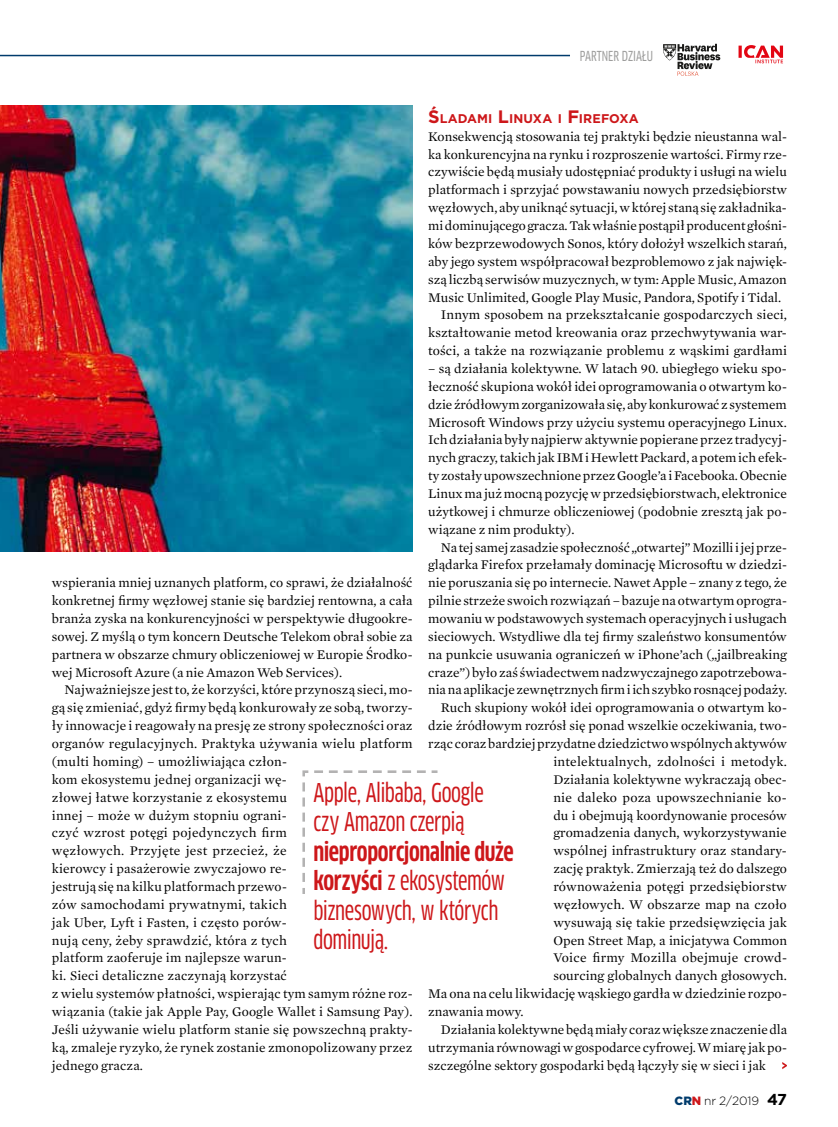
<style>
.page{position:relative;width:838px;height:1127px;background:#fff}
.page>*{position:absolute;margin:0;border:0;box-sizing:border-box;transform-origin:0 0}
.t1{font:25.35px/29.5px "Clan Pro Cond News";letter-spacing:-.02em;color:#cd171a}
.t2{font:700 condensed 25.35px "Clan Pro";letter-spacing:-.02em;color:#cd171a}
.t3{font:13.5px/17.9px "Mercury Text Pl G1";color:#000;text-align:justify}
.t4{font:13.5px "Clan Pro Cond News";color:#9d9d9c}
.t5{font:700 12.6px "Gotham Pl";letter-spacing:.005em;color:#cd171a}
.t6{font:300 12px "Gotham Pl";color:#000}
.s1{font-size:18px}
.s2{font-family:"Clan Pro";font-weight:700;font-stretch:condensed}
.s3{font-weight:900;color:#003b6c}
.s4{font-weight:900;color:#cd171a}
.s5{font-weight:700;font-size:15.75px}
</style>
<div class="page">
<svg style="left:663px;top:44px;width:57px;height:32px"></svg>
<svg style="left:738px;top:45px;width:45px;height:18px"></svg>
<svg style="left:302px;top:770px;width:136px;height:124px"></svg>
<div style="left:305px;top:773px;width:231px;height:187px;background:#fff"></div>
<hr style="left:0;top:55px;width:570px;height:1px;background:#003b6c">
<img style="left:0;top:105px;width:412px;height:446px">
<svg style="left:782px;top:1062px;width:5px;height:7px"></svg>
<p class="t4" style="left:580px;top:48px;width:75px">PARTNER DZIAŁU</p>
<p class="t5" style="left:428px;top:110px;width:212px"><span class="s1">Ś</span>LADAMI <span class="s1">L</span>INUXA I <span class="s1">F</span>IREFOXA</p>
<p class="t3" style="left:428px;top:127px;width:360px">Konsekwencją stosowania tej praktyki będzie nieustanna wal-</p>
<p class="t3" style="left:428px;top:145px;width:360px">ka konkurencyjna na rynku i rozproszenie wartości. Firmy rze-</p>
<p class="t3" style="left:428px;top:163px;width:360px">czywiście będą musiały udostępniać produkty i usługi na wielu</p>
<p class="t3" style="left:428px;top:181px;width:360px">platformach i sprzyjać powstawaniu nowych przedsiębiorstw</p>
<p class="t3" style="left:428px;top:199px;width:360px">węzłowych, aby uniknąć sytuacji, w której staną się zakładnika-</p>
<p class="t3" style="left:428px;top:217px;width:360px">mi dominującego gracza. Tak właśnie postąpił producent głośni-</p>
<p class="t3" style="left:428px;top:234px;width:360px">ków bezprzewodowych Sonos, który dołożył wszelkich starań,</p>
<p class="t3" style="left:428px;top:252px;width:360px">aby jego system współpracował bezproblemowo z jak najwięk-</p>
<p class="t3" style="left:428px;top:270px;width:360px">szą liczbą serwisów muzycznych, w tym: Apple Music, Amazon</p>
<p class="t3" style="left:428px;top:288px;width:354px">Music Unlimited, Google Play Music, Pandora, Spotify i Tidal.</p>
<p class="t3" style="left:441px;top:306px;width:347px">Innym sposobem na przekształcanie gospodarczych sieci,</p>
<p class="t3" style="left:428px;top:324px;width:360px">kształtowanie metod kreowania oraz przechwytywania war-</p>
<p class="t3" style="left:428px;top:342px;width:360px">tości, a także na rozwiązanie problemu z wąskimi gardłami</p>
<p class="t3" style="left:428px;top:359px;width:360px">– są działania kolektywne. W latach 90. ubiegłego wieku spo&shy;łeczność skupiona wokół idei oprogramowania o otwartym ko&shy;dzie źródłowym zorganizowała się, aby konkurować z systemem Microsoft Windows przy użyciu systemu operacyjnego Linux.<br>Ich działania były najpierw aktywnie popierane przez tradycyj&shy;nych graczy, takich jak IBM i Hewlett Packard, a potem ich efek&shy;ty zostały upowszechnione przez Google’a i Facebooka. Obecnie Linux ma już mocną pozycję w przedsiębiorstwach, elektronice użytkowej i chmurze obliczeniowej (podobnie zresztą jak po&shy;wiązane z nim produkty).</p>
<p class="t3" style="left:441px;top:538px;width:347px">Na tej samej zasadzie społeczność „otwartej” Mozilli i jej prze-</p>
<p class="t3" style="left:428px;top:556px;width:360px">glądarka Firefox przełamały dominację Microsoftu w dziedzi-</p>
<p class="t3" style="left:428px;top:574px;width:360px">nie poruszania się po internecie. Nawet Apple – znany z tego, że</p>
<p class="t3" style="left:428px;top:592px;width:360px">pilnie strzeże swoich rozwiązań – bazuje na otwartym oprogra-</p>
<p class="t3" style="left:428px;top:609px;width:360px">mowaniu w podstawowych systemach operacyjnych i usługach</p>
<p class="t3" style="left:428px;top:627px;width:360px">sieciowych. Wstydliwe dla tej firmy szaleństwo konsumentów</p>
<p class="t3" style="left:428px;top:645px;width:360px">na punkcie usuwania ograniczeń w iPhone’ach („jailbreaking</p>
<p class="t3" style="left:428px;top:663px;width:360px">craze”) było zaś świadectwem nadzwyczajnego zapotrzebowa-</p>
<p class="t3" style="left:428px;top:681px;width:360px">nia na aplikacje zewnętrznych firm i ich szybko rosnącej podaży.</p>
<p class="t3" style="left:441px;top:699px;width:347px">Ruch skupiony wokół idei oprogramowania o otwartym ko-</p>
<p class="t3" style="left:428px;top:717px;width:360px">dzie źródłowym rozrósł się ponad wszelkie oczekiwania, two-</p>
<p class="t3" style="left:428px;top:734px;width:360px">rząc coraz bardziej przydatne dziedzictwo wspólnych aktywów</p>
<p class="t3" style="left:553px;top:752px;width:235px">intelektualnych, zdolności i metodyk.</p>
<p class="t3" style="left:553px;top:770px;width:235px">Działania kolektywne wykraczają obec-</p>
<p class="t3" style="left:553px;top:788px;width:235px">nie daleko poza upowszechnianie ko-</p>
<p class="t3" style="left:553px;top:806px;width:235px">du i obejmują koordynowanie procesów</p>
<p class="t3" style="left:553px;top:824px;width:235px">gromadzenia danych, wykorzystywanie</p>
<p class="t3" style="left:553px;top:842px;width:235px">wspólnej infrastruktury oraz standary-</p>
<p class="t3" style="left:553px;top:859px;width:235px">zację praktyk. Zmierzają też do dalszego</p>
<p class="t3" style="left:553px;top:877px;width:235px">równoważenia potęgi przedsiębiorstw</p>
<p class="t3" style="left:553px;top:895px;width:235px">węzłowych. W obszarze map na czoło</p>
<p class="t3" style="left:553px;top:913px;width:235px">wysuwają się takie przedsięwzięcia jak</p>
<p class="t3" style="left:553px;top:931px;width:235px">Open Street Map, a inicjatywa Common</p>
<p class="t3" style="left:553px;top:949px;width:235px">Voice firmy Mozilla obejmuje crowd-</p>
<p class="t3" style="left:553px;top:967px;width:235px">sourcing globalnych danych głosowych.</p>
<p class="t3" style="left:428px;top:984px;width:360px">Ma ona na celu likwidację wąskiego gardła w dziedzinie rozpo-</p>
<p class="t3" style="left:428px;top:1002px;width:97px">znawania mowy.</p>
<p class="t3" style="left:441px;top:1020px;width:348px">Działania kolektywne będą miały coraz większe znaczenie dla</p>
<p class="t3" style="left:428px;top:1038px;width:360px">utrzymania równowagi w gospodarce cyfrowej. W miarę jak po-</p>
<p class="t3" style="left:428px;top:1056px;width:339px">szczególne sektory gospodarki będą łączyły się w sieci i jak</p>
<p class="t3" style="left:52px;top:574px;width:362px">wspierania mniej uznanych platform, co sprawi, że działalność konkretnej firmy węzłowej stanie się bardziej rentowna, a cała branża zyska na konkurencyjności w perspektywie długookre&shy;sowej. Z myślą o tym koncern Deutsche Telekom obrał sobie za partnera w obszarze chmury obliczeniowej w Europie Środko&shy;wej Microsoft Azure (a nie Amazon Web Services).</p>
<p class="t3" style="left:52px;top:681px;width:362px;text-align:left;text-indent:13px">Najważniejsze jest to, że korzyści, które przynoszą sieci, mo&shy;gą się zmieniać, gdyż firmy będą konkurowały ze sobą, tworzy&shy;ły innowacje i reagowały na presję ze strony społeczności oraz organów regulacyjnych. Praktyka używania wielu platform (multi homing) – umożliwiająca człon-<br>kom ekosystemu jednej organizacji wę-<br>złowej łatwe korzystanie z ekosystemu<br>innej – może w dużym stopniu ograni-<br>czyć wzrost potęgi pojedynczych firm<br>węzłowych. Przyjęte jest przecież, że<br>kierowcy i pasażerowie zwyczajowo re-<br>jestrują się na kilku platformach przewo-<br>zów samochodami prywatnymi, takich<br>jak Uber, Lyft i Fasten, i często porów-<br>nują ceny, żeby sprawdzić, która z tych<br>platform zaoferuje im najlepsze warun-<br>ki. Sieci detaliczne zaczynają korzystać<br>z wielu systemów płatności, wspierając tym samym różne roz&shy;wiązania (takie jak Apple Pay, Google Wallet i Samsung Pay).<br>Jeśli używanie wielu platform stanie się powszechną prakty&shy;ką, zmaleje ryzyko, że rynek zostanie zmonopolizowany przez jednego gracza.</p>
<h1 class="t1" style="left:313px;top:777px;width:172px">Apple, Alibaba, Google czy Amazon czerpią</h1>
<h1 class="t2" style="left:313px;top:837px;width:202px">nieproporcjonalnie duże</h1>
<h1 class="t1" style="left:313px;top:866px;width:193px"><span class="s2">korzyści</span> z ekosystemów biznesowych, w których dominują.</h1>
<p class="t6" style="left:674px;top:1093px;width:114px"><span class="s3">CR</span><span class="s4">N</span> nr 2/2019 <span class="s5">47</span></p>
</div>
